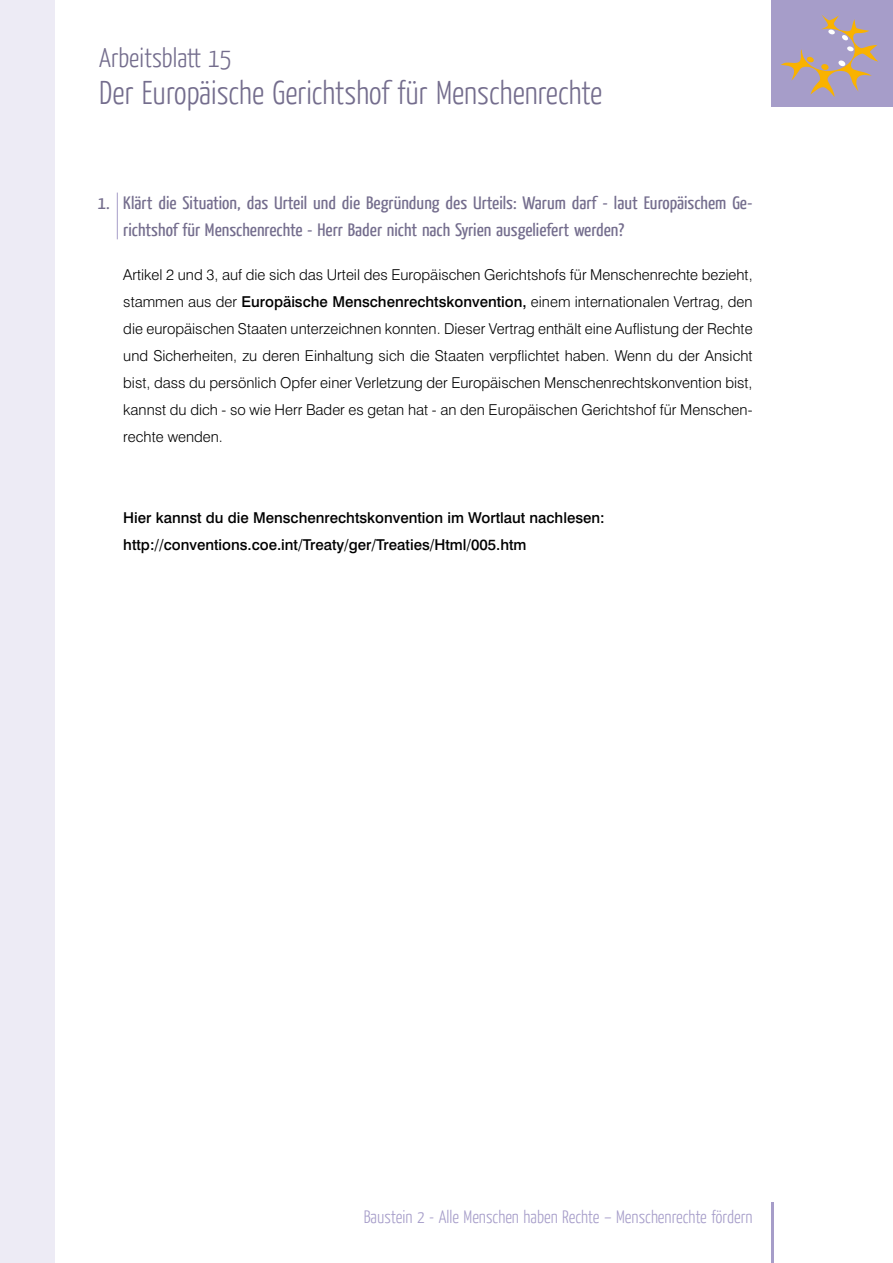
<style>
.page{position:relative;width:893px;height:1263px;background:#fff}
.page>*{position:absolute;margin:0;border:0;box-sizing:border-box;transform-origin:0 0}
.t1{font:300 33px "Yanone Kaffeesatz";color:#746d8d}
.t2{font:300 27px "Yanone Kaffeesatz";color:#746d8d}
.t3{font:18px/27px "Yanone Kaffeesatz";color:#746d8d;scale:1.1 1}
.t4{font:300 18px "Yanone Kaffeesatz";color:#a69dc9}
.t5{font:300 15px/27px "Swiss 721 BT";color:#000;text-align:justify}
.t6{font:500 15px/27px "Swiss 721 BT";color:#000}
.s1{font-weight:500}
</style>
<div class="page">
<div style="left:771px;top:0;width:122px;height:106px;background:#a69dc9"></div>
<div style="left:0;top:0;width:54px;height:1263px;background:#edebf5"></div>
<svg style="left:781px;top:14px;width:97px;height:83px"></svg>
<div style="left:807px;top:57px;width:7px;height:6px;background:#f9b200;border-radius:50%"></div>
<hr style="left:771px;top:1202px;width:3px;height:61px;background:#a69dc9">
<hr style="left:117px;top:193px;width:1px;height:46px;background:#a69dc9">
<h2 class="t2" style="left:99px;top:40px;width:134px">Arbeitsblatt 15</h2>
<h1 class="t1" style="left:99px;top:72px;width:505px">Der Europäische Gerichtshof für Menschenrechte</h1>
<p class="t3" style="left:123px;top:189px;width:574px;text-indent:-26px">1. Klärt die Situation, das Urteil und die Begründung des Urteils: Warum darf - laut Europäischem Ge&shy;richtshof für Menschenrechte - Herr Bader nicht nach Syrien ausgeliefert werden?</p>
<p class="t5" style="left:123px;top:261px;width:631px">Artikel 2 und 3, auf die sich das Urteil des Europäischen Gerichtshofs für Menschenrechte bezieht, stammen aus der <span class="s1">Europäische Menschenrechtskonvention,</span> einem internationalen Vertrag, den die europäischen Staaten unterzeichnen konnten. Dieser Vertrag enthält eine Auflistung der Rechte und Sicherheiten, zu deren Einhaltung sich die Staaten verpflichtet haben. Wenn du der Ansicht bist, dass du persönlich Opfer einer Verletzung der Europäischen Menschenrechtskonvention bist, kannst du dich - so wie Herr Bader es getan hat - an den Europäischen Gerichtshof für Menschen&shy;rechte wenden.</p>
<p class="t6" style="left:123px;top:504px;width:483px">Hier kannst du die Menschenrechtskonvention im Wortlaut nachlesen: http://conventions.coe.int/Treaty/ger/Treaties/Html/005.htm</p>
<p class="t4" style="left:364px;top:1206px;width:390px">Baustein 2 - Alle Menschen haben Rechte – Menschenrechte fördern</p>
</div>
